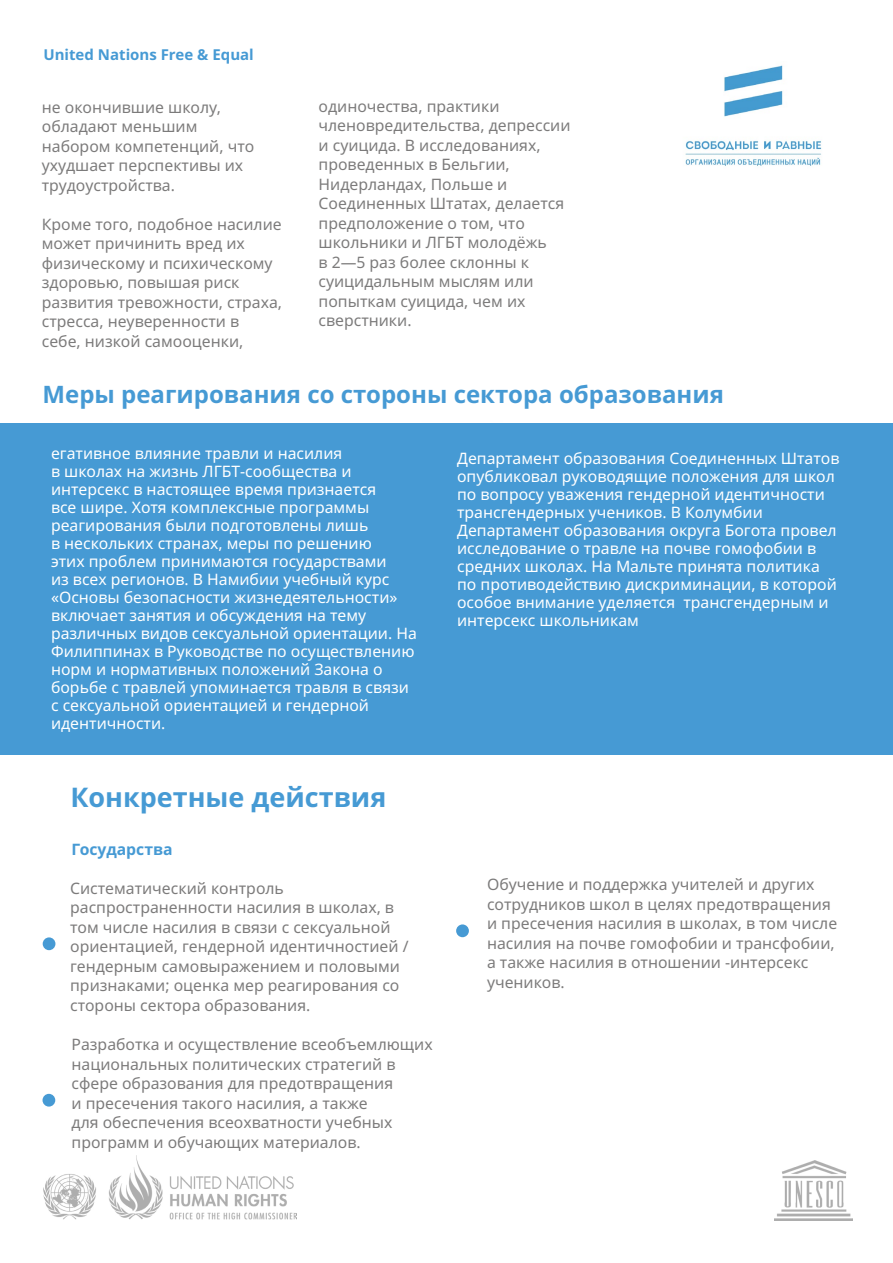
<style>
.page{position:relative;width:893px;height:1263px;background:#fff}
.page>*{position:absolute;margin:0;border:0;box-sizing:border-box;transform-origin:0 0}
.t1{font:700 27px "Noto Sans UI";color:#469ad4}
.t2{font:700 24px "Noto Sans UI";color:#469ad4}
.t3{font:15.75px/19.5px "Noto Sans UI";color:#7c7b7b}
.t4{font:15.75px/18px "Noto Sans UI";color:#fff}
.t5{font:700 15.75px "Noto Sans UI";color:#469ad4}
.t6{font:700 15px "Noto Sans UI";color:#469ad4}
</style>
<div class="page">
<img style="left:43px;top:1155px;width:254px;height:65px">
<img style="left:774px;top:1161px;width:79px;height:59px">
<img style="left:685px;top:65px;width:137px;height:101px">
<div style="left:0;top:423px;width:893px;height:331px;background:#469ad4"></div>
<div style="left:43px;top:937px;width:12px;height:13px;background:#469ad4;border-radius:50%"></div>
<div style="left:43px;top:1094px;width:12px;height:12px;background:#469ad4;border-radius:50%"></div>
<div style="left:456px;top:924px;width:13px;height:13px;background:#469ad4;border-radius:50%"></div>
<p class="t6" style="left:43px;top:44px;width:212px">United Nations Free &amp; Equal</p>
<p class="t3" style="left:42px;top:97px;width:214px">не окончившие школу, обладают меньшим набором компетенций, что ухудшает перспективы их трудоустройства.</p>
<p class="t3" style="left:42px;top:214px;width:242px">Кроме того, подобное насилие может причинить вред их физическому и психическому здоровью, повышая риск развития тревожности, страха, стресса, неуверенности в<br>себе, низкой самооценки,</p>
<p class="t3" style="left:319px;top:96px;width:253px">одиночества, практики членовредительства, депрессии и суицида. В исследованиях, проведенных в Бельгии,<br>Нидерландах, Польше и<br>Соединенных Штатах, делается предположение о том, что школьники и ЛГБТ молодёжь<br>в 2—5 раз более склонны к суицидальным мыслям или попыткам суицида, чем их сверстники.</p>
<h2 class="t2" style="left:43px;top:377px;width:683px">Меры реагирования со стороны сектора образования</h2>
<p class="t4" style="left:51px;top:444px;width:367px">егативное влияние травли и насилия<br>в школах на жизнь ЛГБТ-сообщества и интерсекс в настоящее время признается<br>все шире. Хотя комплексные программы реагирования были подготовлены лишь<br>в нескольких странах, меры по решению<br>этих проблем принимаются государствами<br>из всех регионов. В Намибии учебный курс «Основы безопасности жизнедеятельности» включает занятия и обсуждения на тему различных видов сексуальной ориентации. На Филиппинах в Руководстве по осуществлению норм и нормативных положений Закона о борьбе с травлей упоминается травля в связи с сексуальной ориентацией и гендерной идентичности.</p>
<h1 class="t1" style="left:70px;top:778px;width:318px">Конкретные действия</h1>
<p class="t5" style="left:71px;top:838px;width:103px">Государства</p>
<p class="t3" style="left:70px;top:878px;width:340px">Систематический контроль распространенности насилия в школах, в том числе насилия в связи с сексуальной ориентацией, гендерной идентичностией / гендерным самовыражением и половыми признаками; оценка мер реагирования со стороны сектора образования.</p>
<p class="t3" style="left:72px;top:1034px;width:363px">Разработка и осуществление всеобъемлющих национальных политических стратегий в сфере образования для предотвращения<br>и пресечения такого насилия, а также<br>для обеспечения всеохватности учебных программ и обучающих материалов.</p>
<p class="t4" style="left:457px;top:449px;width:384px">Департамент образования Соединенных Штатов опубликовал руководящие положения для школ по вопросу уважения гендерной идентичности трансгендерных учеников. В Колумбии Департамент образования округа Богота провел исследование о травле на почве гомофобии в средних школах. На Мальте принята политика по противодействию дискриминации, в которой особое внимание уделяется трансгендерным и интерсекс школьникам</p>
<p class="t3" style="left:487px;top:874px;width:352px">Обучение и поддержка учителей и других сотрудников школ в целях предотвращения и пресечения насилия в школах, в том числе насилия на почве гомофобии и трансфобии, а также насилия в отношении -интерсекс учеников.</p>
</div>
